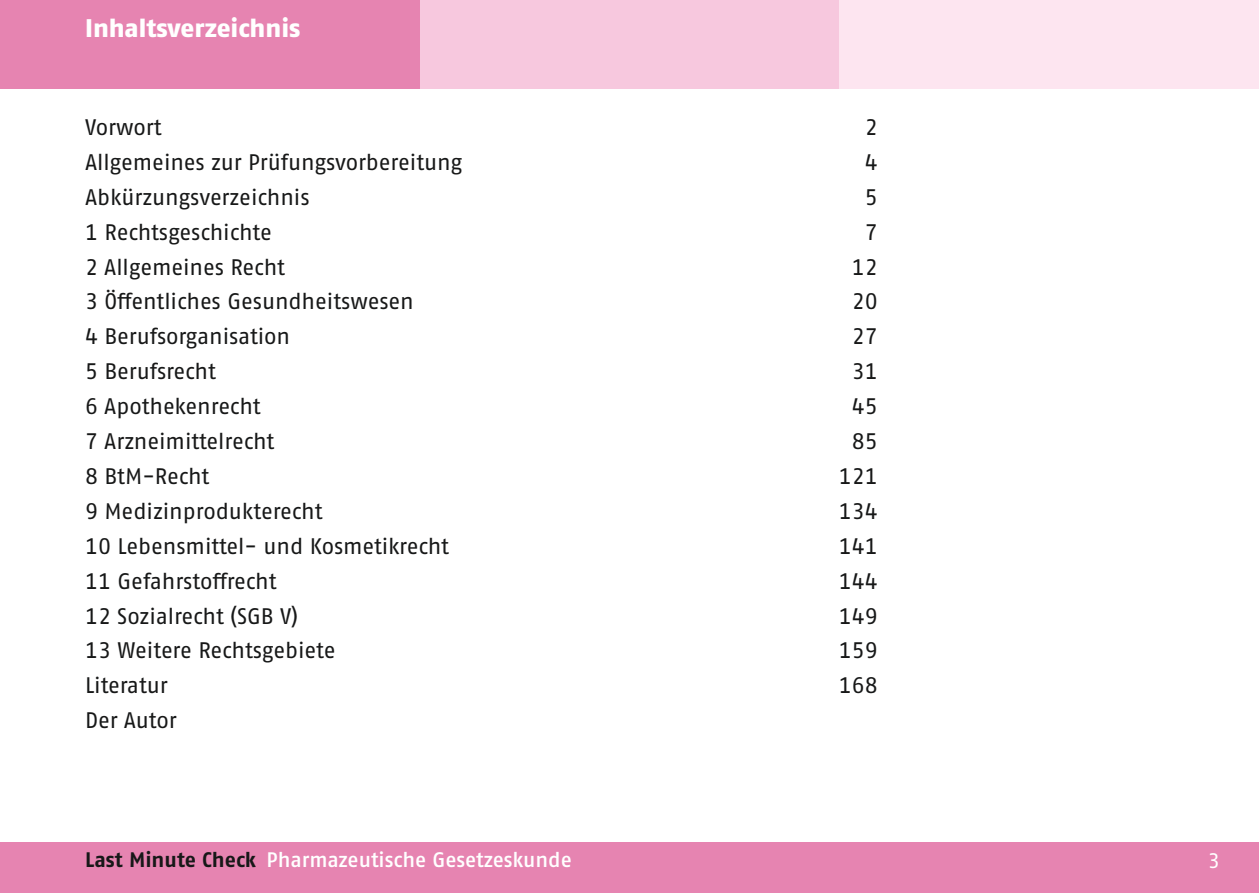
<style>
.page{position:relative;width:1259px;height:893px;background:#fff}
.page>*{position:absolute;margin:0;border:0;box-sizing:border-box;transform-origin:0 0}
.t1{font:800 25.5px "Fago Pro";color:#fff}
.t2{font:22.5px "Fago Pro";letter-spacing:-.01em;color:#171818}
.t3{font:600 21px "Fago Pro";letter-spacing:-.005em;color:#fff}
.t4{font:21px "Fago Pro";color:#fff}
.s1{font-weight:700;color:#171818}
</style>
<div class="page">
<div style="left:0;top:0;width:1259px;height:89px;background:#e684b1"></div>
<div style="left:0;top:842px;width:1259px;height:51px;background:#e684b1"></div>
<div style="left:420px;top:0;width:418px;height:89px;background:#f7c8de"></div>
<div style="left:838px;top:0;width:421px;height:89px;background:#fde5f0"></div>
<p class="t1" style="left:85px;top:13px;width:217px">Inhaltsverzeichnis</p>
<p class="t2" style="left:85px;top:114px;width:78px">Vorwort</p>
<p class="t2" style="left:864px;top:114px;width:15px">2</p>
<p class="t2" style="left:85px;top:148px;width:378px">Allgemeines zur Prüfungsvorbereitung</p>
<p class="t2" style="left:864px;top:148px;width:15px">4</p>
<p class="t2" style="left:85px;top:183px;width:226px">Abkürzungsverzeichnis</p>
<p class="t2" style="left:864px;top:183px;width:15px">5</p>
<p class="t2" style="left:85px;top:218px;width:188px">1 Rechtsgeschichte</p>
<p class="t2" style="left:864px;top:218px;width:15px">7</p>
<p class="t2" style="left:85px;top:253px;width:201px">2 Allgemeines Recht</p>
<p class="t2" style="left:851px;top:253px;width:28px">12</p>
<p class="t2" style="left:85px;top:288px;width:330px">3 Öffentliches Gesundheitswesen</p>
<p class="t2" style="left:851px;top:288px;width:28px">20</p>
<p class="t2" style="left:85px;top:323px;width:206px">4 Berufsorganisation</p>
<p class="t2" style="left:851px;top:323px;width:28px">27</p>
<p class="t2" style="left:85px;top:358px;width:132px">5 Berufsrecht</p>
<p class="t2" style="left:851px;top:358px;width:28px">31</p>
<p class="t2" style="left:85px;top:393px;width:177px">6 Apothekenrecht</p>
<p class="t2" style="left:851px;top:393px;width:28px">45</p>
<p class="t2" style="left:85px;top:428px;width:191px">7 Arzneimittelrecht</p>
<p class="t2" style="left:851px;top:428px;width:28px">85</p>
<p class="t2" style="left:85px;top:463px;width:126px">8 BtM-Recht</p>
<p class="t2" style="left:838px;top:463px;width:41px">121</p>
<p class="t2" style="left:85px;top:497px;width:239px">9 Medizinprodukterecht</p>
<p class="t2" style="left:838px;top:497px;width:41px">134</p>
<p class="t2" style="left:85px;top:532px;width:365px">10 Lebensmittel- und Kosmetikrecht</p>
<p class="t2" style="left:838px;top:532px;width:41px">141</p>
<p class="t2" style="left:85px;top:567px;width:193px">11 Gefahrstoffrecht</p>
<p class="t2" style="left:838px;top:567px;width:41px">144</p>
<p class="t2" style="left:85px;top:602px;width:215px">12 Sozialrecht (SGB V)</p>
<p class="t2" style="left:838px;top:602px;width:41px">149</p>
<p class="t2" style="left:85px;top:637px;width:252px">13 Weitere Rechtsgebiete</p>
<p class="t2" style="left:838px;top:637px;width:41px">159</p>
<p class="t2" style="left:85px;top:672px;width:84px">Literatur</p>
<p class="t2" style="left:838px;top:672px;width:41px">168</p>
<p class="t2" style="left:85px;top:707px;width:93px">Der Autor</p>
<p class="t3" style="left:85px;top:847px;width:488px"><span class="s1">Last Minute Check</span> Pharmazeutische Gesetzeskunde</p>
<p class="t4" style="left:1207px;top:848px;width:14px">3</p>
</div>
